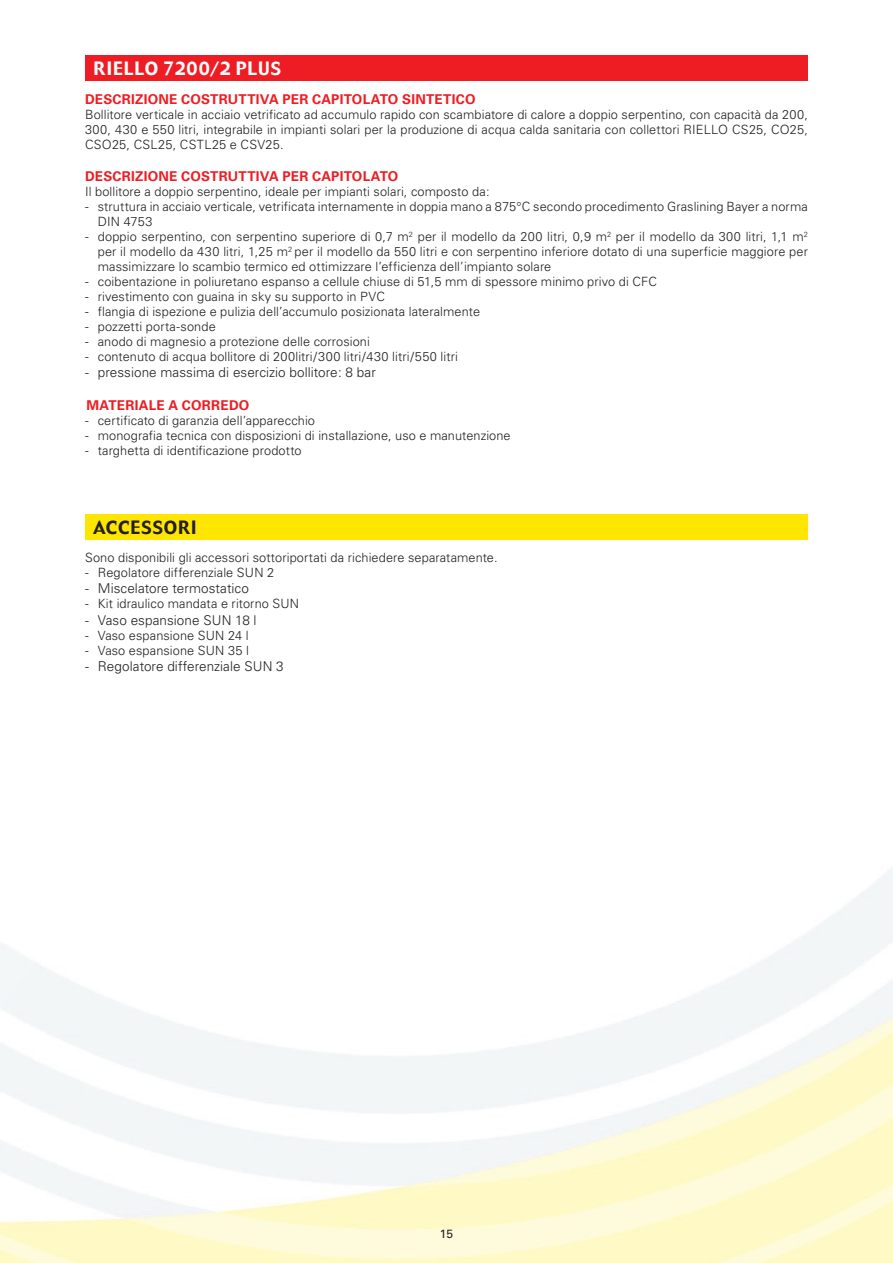
<style>
.page{position:relative;width:893px;height:1263px;background:#fff}
.page>*{position:absolute;margin:0;border:0;box-sizing:border-box;transform-origin:0 0}
.t1{font:18px "Gadget";letter-spacing:.04em;color:#fff}
.t2{font:18px "Gadget";letter-spacing:.05em;color:#231f20}
.t3{font:300 13.5px "Univers";letter-spacing:.005em;color:#231f20}
.t4{font:700 13.5px "Univers";letter-spacing:.015em;color:#ee1d23}
.t5{font:300 12.75px/15px "Univers";letter-spacing:.01em;color:#231f20;text-align:justify}
.t6{font:12px "Univers";color:#231f20}
</style>
<div class="page">
<div style="left:85px;top:55px;width:723px;height:26px;background:#ee1d23"></div>
<div style="left:85px;top:514px;width:723px;height:26px;background:#ffe601"></div>
<h1 class="t1" style="left:94px;top:57px;width:189px">RIELLO 7200/2 PLUS</h1>
<p class="t4" style="left:85px;top:91px;width:392px">DESCRIZIONE COSTRUTTIVA PER CAPITOLATO SINTETICO</p>
<p class="t5" style="left:85px;top:107px;width:724px">Bollitore verticale in acciaio vetrificato ad accumulo rapido con scambiatore di calore a doppio serpentino, con capacità da 200, 300, 430 e 550 litri, integrabile in impianti solari per la produzione di acqua calda sanitaria con collettori RIELLO CS25, CO25, CSO25, CSL25, CSTL25 e CSV25.</p>
<p class="t4" style="left:85px;top:168px;width:315px">DESCRIZIONE COSTRUTTIVA PER CAPITOLATO</p>
<p class="t5" style="left:85px;top:184px;width:406px">Il bollitore a doppio serpentino, ideale per impianti solari, composto da:</p>
<p class="t5" style="left:98px;top:199px;width:711px;text-indent:-13px">- struttura in acciaio verticale, vetrificata internamente in doppia mano a 875°C secondo procedimento Graslining Bayer a norma<br>DIN 4753</p>
<p class="t5" style="left:98px;top:229px;width:712px;text-indent:-13px">- doppio serpentino, con serpentino superiore di 0,7 m<sup>2</sup> per il modello da 200 litri, 0,9 m<sup>2</sup> per il modello da 300 litri, 1,1 m<sup>2 </sup>per il modello da 430 litri, 1,25 m<sup>2</sup> per il modello da 550 litri e con serpentino inferiore dotato di una superficie maggiore per massimizzare lo scambio termico ed ottimizzare l’efficienza dell’impianto solare</p>
<p class="t5" style="left:85px;top:274px;width:574px">- coibentazione in poliuretano espanso a cellule chiuse di 51,5 mm di spessore minimo privo di CFC</p>
<p class="t5" style="left:85px;top:289px;width:301px">- rivestimento con guaina in sky su supporto in PVC</p>
<p class="t5" style="left:85px;top:304px;width:397px">- flangia di ispezione e pulizia dell’accumulo posizionata lateralmente</p>
<p class="t5" style="left:85px;top:319px;width:132px">- pozzetti porta-sonde</p>
<p class="t5" style="left:85px;top:334px;width:286px">- anodo di magnesio a protezione delle corrosioni</p>
<p class="t5" style="left:85px;top:349px;width:374px">- contenuto di acqua bollitore di 200litri/300 litri/430 litri/550 litri</p>
<p class="t3" style="left:85px;top:364px;width:292px">- pressione massima di esercizio bollitore: 8 bar</p>
<p class="t4" style="left:87px;top:397px;width:164px">MATERIALE A CORREDO</p>
<p class="t5" style="left:85px;top:413px;width:231px">- certificato di garanzia dell’apparecchio</p>
<p class="t5" style="left:85px;top:428px;width:427px">- monografia tecnica con disposizioni di installazione, uso e manutenzione</p>
<p class="t5" style="left:85px;top:443px;width:218px">- targhetta di identificazione prodotto</p>
<h1 class="t2" style="left:94px;top:515px;width:105px">ACCESSORI</h1>
<p class="t5" style="left:85px;top:550px;width:414px">Sono disponibili gli accessori sottoriportati da richiedere separatamente.</p>
<p class="t5" style="left:85px;top:565px;width:191px">- Regolatore differenziale SUN 2</p>
<p class="t3" style="left:85px;top:580px;width:165px">- Miscelatore termostatico</p>
<p class="t5" style="left:85px;top:596px;width:216px">- Kit idraulico mandata e ritorno SUN</p>
<p class="t3" style="left:85px;top:612px;width:173px">- Vaso espansione SUN 18 l</p>
<p class="t5" style="left:85px;top:627px;width:165px">- Vaso espansione SUN 24 l</p>
<p class="t5" style="left:85px;top:642px;width:165px">- Vaso espansione SUN 35 l</p>
<p class="t3" style="left:85px;top:658px;width:200px">- Regolatore differenziale SUN 3</p>
<p class="t6" style="left:440px;top:1226px;width:15px">15</p>
</div>
